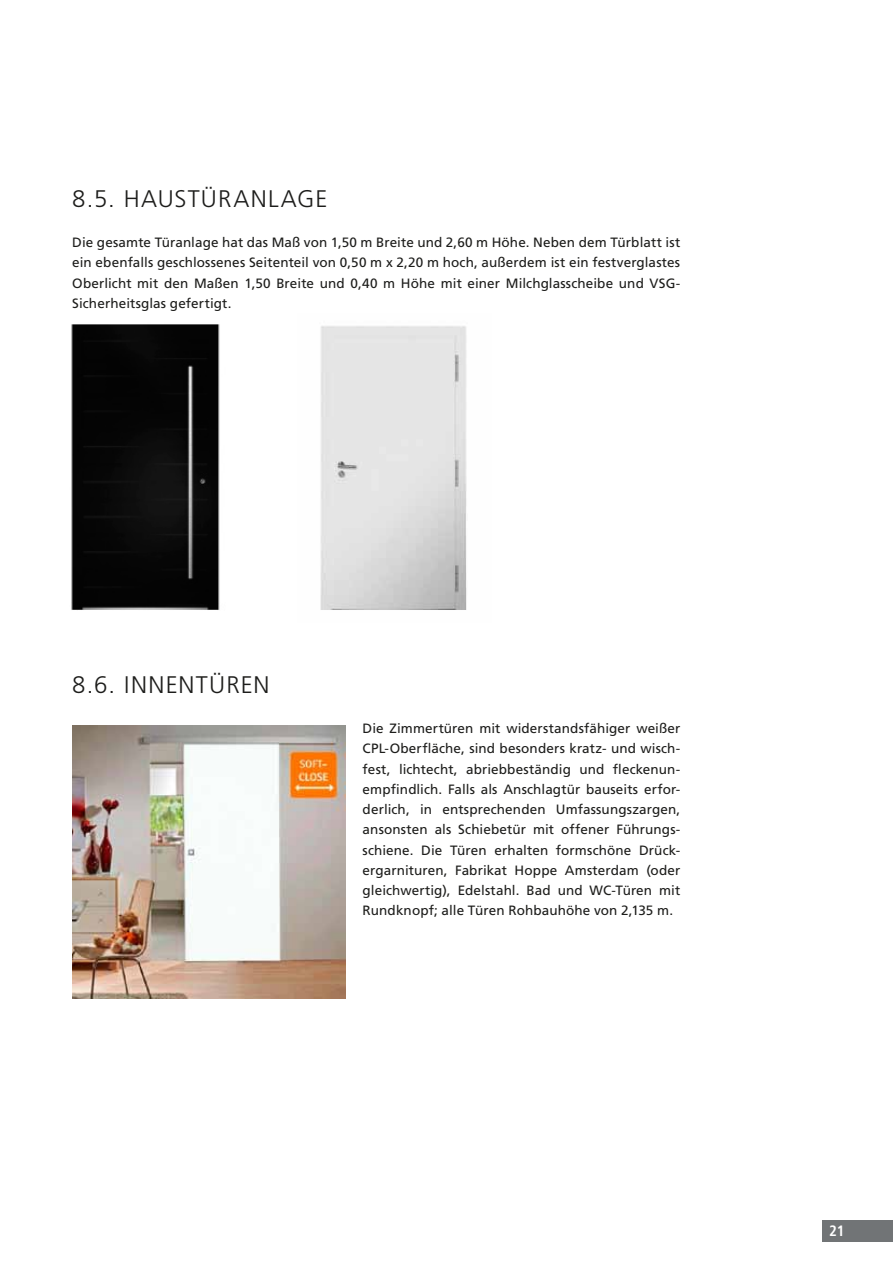
<style>
.page{position:relative;width:893px;height:1263px;background:#fff}
.page>*{position:absolute;margin:0;border:0;box-sizing:border-box;transform-origin:0 0}
.t1{font:300 24px "Frutiger LT Std";color:#1d1d1b}
.t2{font:700 condensed 15px "Frutiger LT Std";color:#fff}
.t3{font:13.5px/20.2px "Frutiger LT Std";letter-spacing:.01em;color:#1d1d1b;text-align:justify}
</style>
<div class="page">
<img style="left:71px;top:324px;width:149px;height:286px">
<img style="left:320px;top:326px;width:147px;height:284px">
<img style="left:72px;top:726px;width:274px;height:273px">
<div style="left:823px;top:1220px;width:70px;height:22px;background:#717476"></div>
<h1 class="t1" style="left:72px;top:185px;width:86px">8.5. HAUSTÜRANLAGE</h1>
<p class="t3" style="left:72px;top:232px;width:610px">Die gesamte Türanlage hat das Maß von 1,50 m Breite und 2,60 m Höhe. Neben dem Türblatt ist ein ebenfalls geschlossenes Seitenteil von 0,50 m x 2,20 m hoch, außerdem ist ein festverglastes Oberlicht mit den Maßen 1,50 Breite und 0,40 m Höhe mit einer Milchglasscheibe und VSG-Sicherheitsglas gefertigt.</p>
<h1 class="t1" style="left:72px;top:671px;width:75px">8.6. INNENTÜREN</h1>
<p class="t3" style="left:363px;top:718px;width:319px">Die Zimmertüren mit widerstandsfähiger weißer CPL-Oberfläche, sind besonders kratz- und wisch&shy;fest, lichtecht, abriebbeständig und fleckenun&shy;empfindlich. Falls als Anschlagtür bauseits erfor&shy;derlich, in entsprechenden Umfassungszargen, ansonsten als Schiebetür mit offener Führungs&shy;schiene. Die Türen erhalten formschöne Drück&shy;ergarnituren, Fabrikat Hoppe Amsterdam (oder gleichwertig), Edelstahl. Bad und WC-Türen mit Rundknopf; alle Türen Rohbauhöhe von 2,135 m.</p>
<p class="t2" style="left:829px;top:1222px;width:17px">21</p>
</div>
